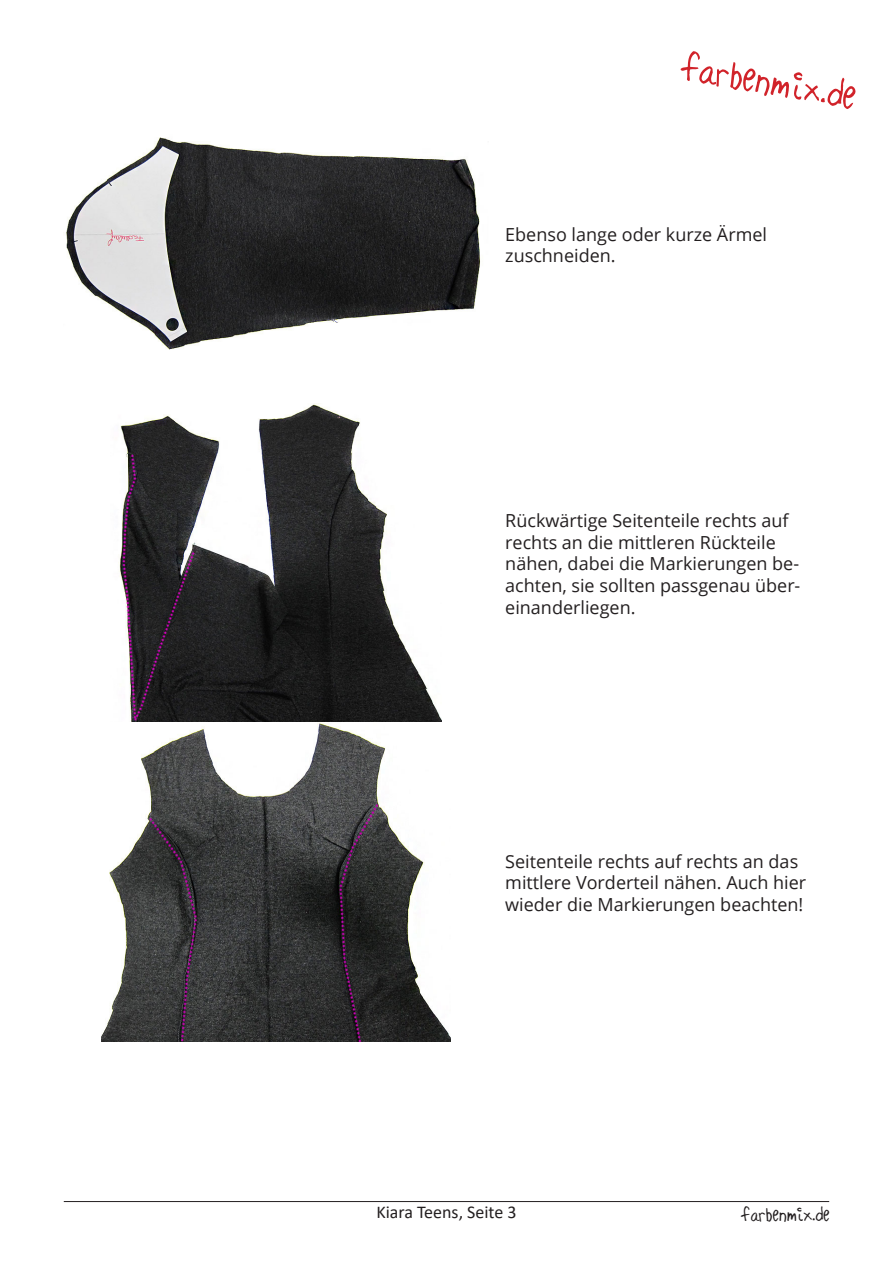
<style>
.page{position:relative;width:893px;height:1263px;background:#fff}
.page>*{position:absolute;margin:0;border:0;box-sizing:border-box;transform-origin:0 0}
.t1{font:45px "Hilde Sharpie";color:#d1232a}
.t2{font:22.5px "Hilde Sharpie";color:#231f20}
.t3{font:18px/21.6px "Open Sans";color:#231f20}
.t4{font:18px "Calibri";color:#231f20}
</style>
<div class="page">
<hr style="left:64px;top:1201px;width:765px;height:1px;background:#231f20">
<img style="left:65px;top:137px;width:416px;height:213px">
<img style="left:118px;top:404px;width:323px;height:319px">
<img style="left:102px;top:723px;width:348px;height:319px">
<h1 class="t1" style="left:688px;top:36px;width:177px;rotate:10deg">farbenmix.de</h1>
<p class="t3" style="left:505px;top:223px;width:263px">Ebenso lange oder kurze Ärmel</p>
<p class="t3" style="left:505px;top:244px;width:112px">zuschneiden.</p>
<p class="t3" style="left:505px;top:509px;width:297px">Rückwärtige Seitenteile rechts auf rechts an die mittleren Rückteile nähen, dabei die Markierungen be&shy;achten, sie sollten passgenau über&shy;einanderliegen.</p>
<p class="t3" style="left:505px;top:850px;width:302px">Seitenteile rechts auf rechts an das mittlere Vorderteil nähen. Auch hier wieder die Markierungen beachten!</p>
<p class="t4" style="left:376px;top:1200px;width:142px">Kiara Teens, Seite 3</p>
<p class="t2" style="left:742px;top:1199px;width:89px">farbenmix.de</p>
</div>
